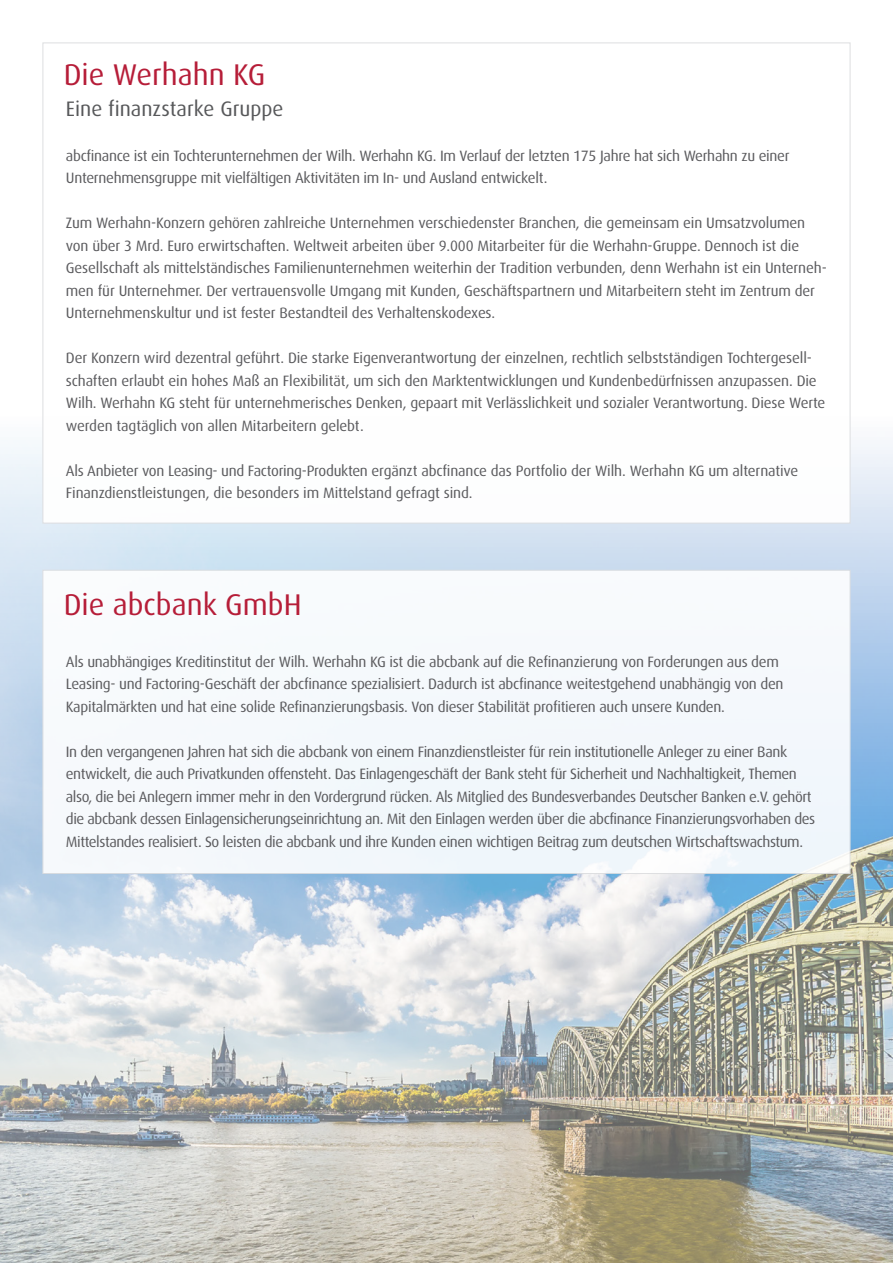
<style>
.page{position:relative;width:893px;height:1263px;background:#fff}
.page>*{position:absolute;margin:0;border:0;box-sizing:border-box;transform-origin:0 0}
.t1{font:30px "Dax";color:#b61d38}
.t2{font:21px "Dax";color:#57585a}
.t3{font:15px/22.5px "Dax";letter-spacing:-.02em;color:#5a5a5d}
</style>
<div class="page">
<img style="left:0;top:417px;width:893px;height:846px">
<div style="left:43px;top:570px;width:807px;height:304px;background:#f5f9fc;border:1px solid #dcdddf"></div>
<div style="left:43px;top:43px;width:807px;height:480px;background:#fff;border:1px solid #dcdddf"></div>
<h1 class="t1" style="left:64px;top:58px;width:203px">Die Werhahn KG</h1>
<h2 class="t2" style="left:66px;top:97px;width:219px">Eine finanzstarke Gruppe</h2>
<p class="t3" style="left:66px;top:144px;width:725px">abcfinance ist ein Tochterunternehmen der Wilh. Werhahn KG. Im Verlauf der letzten 175 Jahre hat sich Werhahn zu einer<br>Unternehmensgruppe mit vielfältigen Aktivitäten im In- und Ausland entwickelt.</p>
<p class="t3" style="left:66px;top:212px;width:762px">Zum Werhahn-Konzern gehören zahlreiche Unternehmen verschiedenster Branchen, die gemeinsam ein Umsatzvolumen von über 3 Mrd. Euro erwirtschaften. Weltweit arbeiten über 9.000 Mitarbeiter für die Werhahn-Gruppe. Dennoch ist die Gesellschaft als mittelständisches Familienunternehmen weiterhin der Tradition verbunden, denn Werhahn ist ein Unterneh&shy;men für Unternehmer. Der vertrauensvolle Umgang mit Kunden, Geschäftspartnern und Mitarbeitern steht im Zentrum der Unternehmenskultur und ist fester Bestandteil des Verhaltenskodexes.</p>
<p class="t3" style="left:66px;top:347px;width:761px">Der Konzern wird dezentral geführt. Die starke Eigenverantwortung der einzelnen, rechtlich selbstständigen Tochtergesell&shy;schaften erlaubt ein hohes Maß an Flexibilität, um sich den Marktentwicklungen und Kundenbedürfnissen anzupassen. Die Wilh. Werhahn KG steht für unternehmerisches Denken, gepaart mit Verlässlichkeit und sozialer Verantwortung. Diese Werte werden tagtäglich von allen Mitarbeitern gelebt.</p>
<p class="t3" style="left:66px;top:459px;width:734px">Als Anbieter von Leasing- und Factoring-Produkten ergänzt abcfinance das Portfolio der Wilh. Werhahn KG um alternative<br>Finanzdienstleistungen, die besonders im Mittelstand gefragt sind.</p>
<h1 class="t1" style="left:64px;top:588px;width:239px">Die abcbank GmbH</h1>
<p class="t3" style="left:66px;top:650px;width:719px">Als unabhängiges Kreditinstitut der Wilh. Werhahn KG ist die abcbank auf die Refinanzierung von Forderungen aus dem<br>Leasing- und Factoring-Geschäft der abcfinance spezialisiert. Dadurch ist abcfinance weitestgehend unabhängig von den<br>Kapitalmärkten und hat eine solide Refinanzierungsbasis. Von dieser Stabilität profitieren auch unsere Kunden.</p>
<p class="t3" style="left:66px;top:740px;width:751px">In den vergangenen Jahren hat sich die abcbank von einem Finanzdienstleister für rein institutionelle Anleger zu einer Bank entwickelt, die auch Privatkunden offensteht. Das Einlagengeschäft der Bank steht für Sicherheit und Nachhaltigkeit, Themen also, die bei Anlegern immer mehr in den Vordergrund rücken. Als Mitglied des Bundesverbandes Deutscher Banken e.V. gehört die abcbank dessen Einlagensicherungseinrichtung an. Mit den Einlagen werden über die abcfinance Finanzierungsvorhaben des Mittelstandes realisiert. So leisten die abcbank und ihre Kunden einen wichtigen Beitrag zum deutschen Wirtschaftswachstum.</p>
</div>
